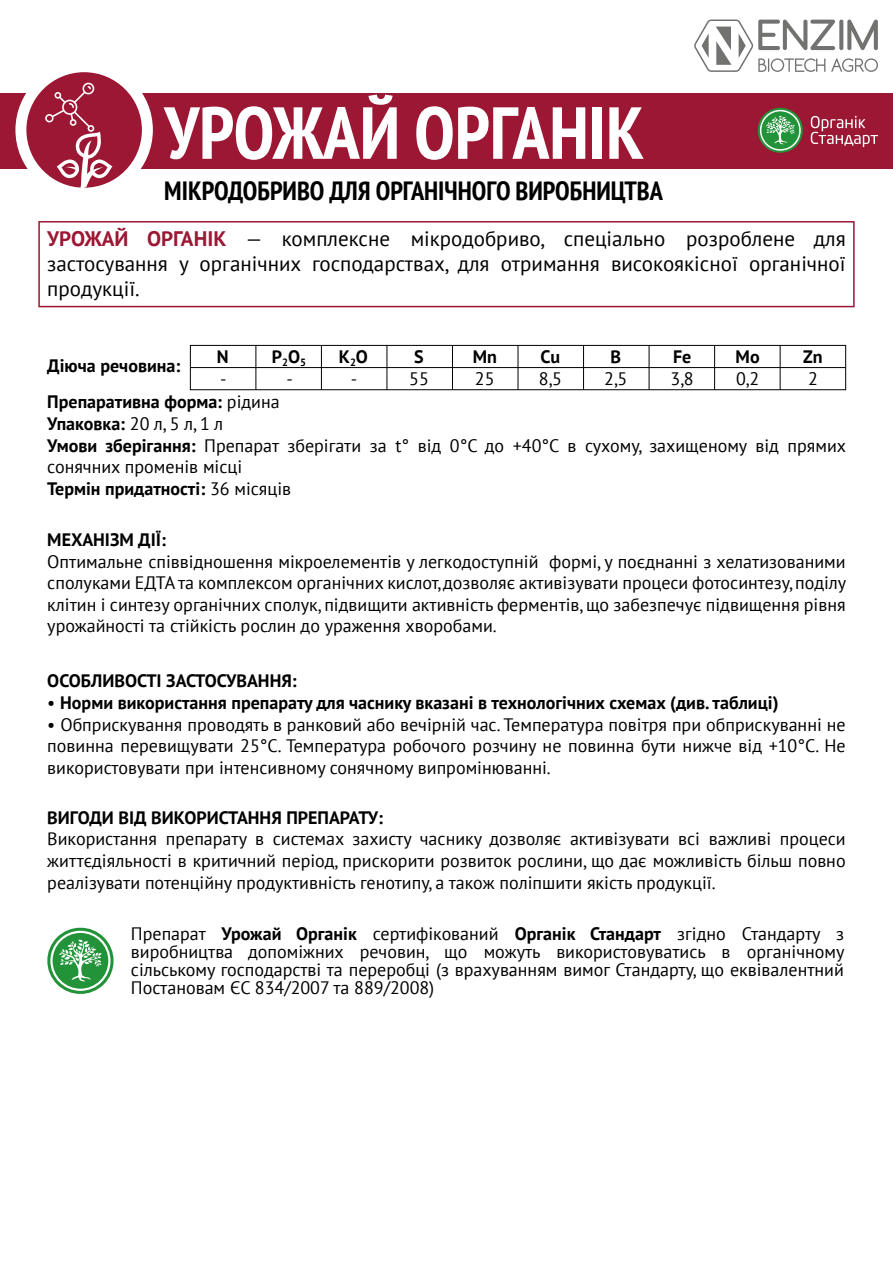
<style>
.page{position:relative;width:893px;height:1263px;background:#fff}
.page>*{position:absolute;margin:0;border:0;box-sizing:border-box;transform-origin:0 0}
.t1{font:700 condensed 73.5px "PT Sans";color:#fff}
.t2{font:700 condensed 26.4px "PT Sans";color:#000}
.t3{font:21px/25.2px "PT Sans";color:#000;text-align:justify}
.t4{font:18px/21.6px "PT Sans";color:#000;text-align:justify}
.t5{font:700 18px/21.6px "PT Sans";color:#000;text-align:center}
.s1{font-weight:700;color:#9c1733}
.s2{font-weight:400}
.s3{font-weight:700}
</style>
<div class="page">
<div style="left:0;top:94px;width:893px;height:75px;background:#9c1733"></div>
<svg style="left:38px;top:221px;width:817px;height:86px"></svg>
<svg style="left:15px;top:72px;width:138px;height:116px"></svg>
<div style="left:190px;top:345px;width:656px;height:45px;border:1px solid #000"></div>
<hr style="left:190px;top:367px;width:656px;height:1px;background:#000">
<hr style="left:780px;top:345px;width:1px;height:45px;background:#000">
<hr style="left:714px;top:345px;width:1px;height:45px;background:#000">
<hr style="left:649px;top:345px;width:1px;height:45px;background:#000">
<hr style="left:583px;top:345px;width:1px;height:45px;background:#000">
<hr style="left:518px;top:345px;width:1px;height:45px;background:#000">
<hr style="left:452px;top:345px;width:1px;height:45px;background:#000">
<hr style="left:387px;top:345px;width:1px;height:45px;background:#000">
<hr style="left:321px;top:345px;width:1px;height:45px;background:#000">
<hr style="left:256px;top:345px;width:1px;height:45px;background:#000">
<svg style="left:694px;top:20px;width:184px;height:52px"></svg>
<svg style="left:811px;top:116px;width:67px;height:31px"></svg>
<svg style="left:757px;top:107px;width:46px;height:46px"></svg>
<svg style="left:47px;top:927px;width:67px;height:67px"></svg>
<h1 class="t1" style="left:164px;top:84px;width:481px">УРОЖАЙ ОРГАНІК</h1>
<h2 class="t2" style="left:164px;top:173px;width:500px">МІКРОДОБРИВО ДЛЯ ОРГАНІЧНОГО ВИРОБНИЦТВА</h2>
<p class="t3" style="left:47px;top:225px;width:800px"><span class="s1">УРОЖАЙ ОРГАНІК</span> — комплексне мікродобриво, спеціально розроблене для застосування у органічних господарствах, для отримання високоякісної органічної продукції.</p>
<p class="t5" style="left:272px;top:345px;width:36px">P<sub>2</sub>O<sub>5 </sub><span class="s2">-</span></p>
<p class="t5" style="left:339px;top:345px;width:31px">K<sub>2</sub>O <span class="s2">-</span></p>
<p class="t5" style="left:414px;top:345px;width:11px">S</p>
<p class="t4" style="left:409px;top:367px;width:21px">55</p>
<p class="t5" style="left:541px;top:345px;width:21px">Cu</p>
<p class="t4" style="left:539px;top:367px;width:25px">8,5</p>
<p class="t5" style="left:610px;top:345px;width:12px">B</p>
<p class="t4" style="left:604px;top:367px;width:25px">2,5</p>
<p class="t5" style="left:673px;top:345px;width:20px">Fe</p>
<p class="t4" style="left:671px;top:367px;width:25px">3,8</p>
<p class="t5" style="left:217px;top:345px;width:13px">N</p>
<p class="t4" style="left:220px;top:367px;width:8px">-</p>
<p class="t5" style="left:473px;top:345px;width:26px">Mn</p>
<p class="t4" style="left:475px;top:367px;width:21px">25</p>
<p class="t5" style="left:736px;top:345px;width:26px">Mo</p>
<p class="t4" style="left:736px;top:367px;width:25px">0,2</p>
<p class="t5" style="left:803px;top:345px;width:21px">Zn</p>
<p class="t4" style="left:808px;top:367px;width:11px">2</p>
<p class="t5" style="left:47px;top:347px;width:234px;line-height:36.6px;text-align:left">Діюча речовина:<br>Препаративна форма: <span class="s2">рідина</span></p>
<p class="t4" style="left:47px;top:412px;width:800px;text-align:left"><span class="s3">Упаковка:</span> 20 л, 5 л, 1 л<br><span class="s3">Умови зберігання:</span> Препарат зберігати за t° від 0°С до +40°С в сухому, захищеному від прямих сонячних променів місці<br><span class="s3">Термін придатності:</span> 36 місяців</p>
<p class="t5" style="left:47px;top:528px;width:120px">МЕХАНІЗМ ДІЇ:</p>
<p class="t4" style="left:47px;top:550px;width:800px">Оптимальне співвідношення мікроелементів у легкодоступній формі, у поєднанні з хелатизованими сполуками ЕДТА та комплексом органічних кислот, дозволяє активізувати процеси фотосинтезу, поділу клітин і синтезу органічних сполук, підвищити активність ферментів, що забезпечує підвищення рівня урожайності та стійкість рослин до ураження хворобами.</p>
<p class="t5" style="left:47px;top:670px;width:251px">ОСОБЛИВОСТІ ЗАСТОСУВАННЯ:</p>
<p class="t5" style="left:47px;top:692px;width:733px"><span class="s2">•</span> Норми використання препарату для часнику вказані в технологічних схемах (див. таблиці)</p>
<p class="t4" style="left:47px;top:713px;width:800px">• Обприскування проводять в ранковий або вечірній час. Температура повітря при обприскуванні не повинна перевищувати 25°С. Температура робочого розчину не повинна бути нижче від +10°С. Не використовувати при інтенсивному сонячному випромінюванні.</p>
<p class="t5" style="left:47px;top:806px;width:337px">ВИГОДИ ВІД ВИКОРИСТАННЯ ПРЕПАРАТУ:</p>
<p class="t4" style="left:47px;top:828px;width:800px">Використання препарату в системах захисту часнику дозволяє активізувати всі важливі процеси життєдіяльності в критичний період, прискорити розвиток рослини, що дає можливість більш повно реалізувати потенційну продуктивність генотипу, а також поліпшити якість продукції.</p>
<p class="t4" style="left:131px;top:924px;width:715px;line-height:18px">Препарат <span class="s3">Урожай Органік</span> сертифікований <span class="s3">Органік Стандарт</span> згідно Стандарту з виробництва допоміжних речовин, що можуть використовуватись в органічному сільському господарстві та переробці (з врахуванням вимог Стандарту, що еквівалентний Постановам ЄС 834/2007 та 889/2008)</p>
</div>
